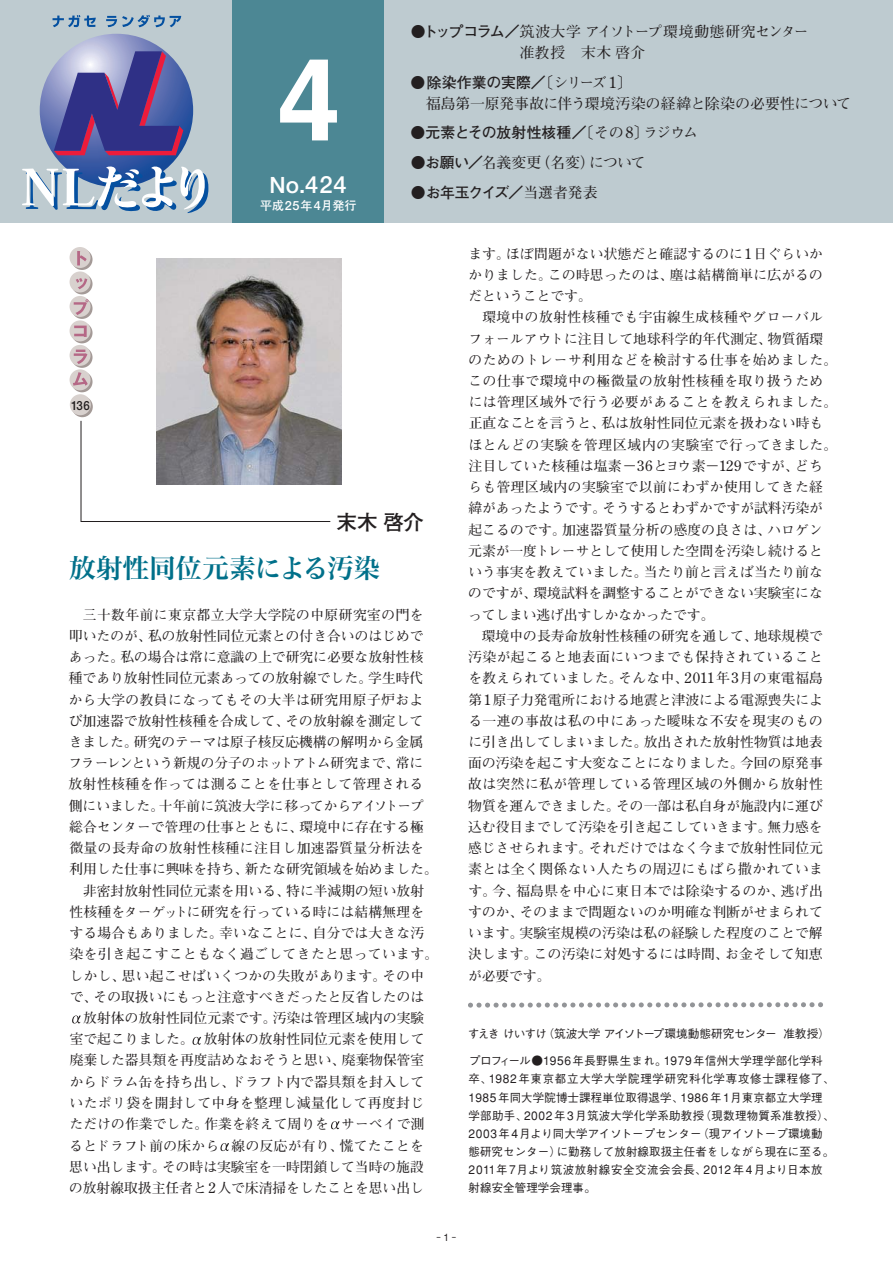
<style>
.page{position:relative;width:893px;height:1263px;background:#fff}
.page>*{position:absolute;margin:0;border:0;box-sizing:border-box;transform-origin:0 0}
.t1{font:26.55px "Hira Min Pro W6 90 msp RKSJ H";letter-spacing:-.005em;color:#00708a}
.t2{font:22.5px "Futo Go B101 Bold 90 msp RKSJ H";color:#fff}
.t3{font:20.7px "Futo Go B101 Bold 90 msp RKSJ H";color:#231f20}
.t4{font:14.85px "Futo Min A101 Bold 90 msp RKSJ H";letter-spacing:-.015em;color:#231f20}
.t5{font:14.85px "Futo Go B101 Bold 90 msp RKSJ H";letter-spacing:.005em;color:#231f20}
.t6{font:14.85px "Futo Go B101 Bold 90 msp RKSJ H";letter-spacing:.01em;color:#231f20}
.t7{font:14.85px "Futo Go B101 Bold 90 msp RKSJ H";letter-spacing:-.015em;color:#231f20}
.t8{font:13.8px/21.3px "Futo Min A101 Bold 90 msp RKSJ H";color:#221e1f}
.t9{font:12.75px "Futo Go B101 Bold 90 msp RKSJ H";color:#221e1f;scale:.9 1}
.t10{font:12px "Futo Go B101 Bold 90 msp RKSJ H";color:#fff}
.t11{font:11.7px/18px "Gothic BBB Medium 90 msp RKSJ H";letter-spacing:.01em;color:#231f20}
.t12{font:11.7px "Gothic BBB Medium 90 msp RKSJ H";letter-spacing:-.06em;color:#231f20}
.t13{font:9.75px "Gothic BBB Medium 90 msp RKSJ H";color:#221e1f}
.s1{font-size:23.85px}
.s2{font-size:12.75px}
.s3{font-family:"Futo Go B101 Bold 90 msp RKSJ H"}
.s4{font-family:"Futo Min A101 Bold 90 msp RKSJ H"}
.s5{font-family:"Futo Min A101 Bold 90 msp RKSJ H";font-size:15.75px}
.s6{font-size:14.7px}
.s7{font-size:12.3px}
.s8{font-size:10.2px}
</style>
<div class="page">
<div style="left:0;top:1px;width:893px;height:222px;background:#becbd0"></div>
<div style="left:233px;top:1px;width:151px;height:222px;background:#4c8794"></div>
<svg style="left:72px;top:249px;width:21px;height:21px"></svg>
<svg style="left:72px;top:273px;width:21px;height:21px"></svg>
<svg style="left:72px;top:298px;width:21px;height:21px"></svg>
<svg style="left:72px;top:322px;width:21px;height:21px"></svg>
<svg style="left:72px;top:347px;width:21px;height:21px"></svg>
<svg style="left:72px;top:371px;width:21px;height:21px"></svg>
<svg style="left:72px;top:396px;width:21px;height:21px"></svg>
<div style="left:70px;top:247px;width:21px;height:21px;background:#d8d1ce;border-radius:50%"></div>
<div style="left:70px;top:271px;width:21px;height:21px;background:#d8d1ce;border-radius:50%"></div>
<div style="left:70px;top:296px;width:21px;height:21px;background:#d8d1ce;border-radius:50%"></div>
<div style="left:70px;top:320px;width:21px;height:21px;background:#d8d1ce;border-radius:50%"></div>
<svg style="left:70px;top:345px;width:21px;height:21px"></svg>
<div style="left:70px;top:369px;width:21px;height:21px;background:#d8d1ce;border-radius:50%"></div>
<div style="left:70px;top:394px;width:21px;height:21px;background:#d8d1ce;border-radius:50%"></div>
<svg style="left:40px;top:34px;width:153px;height:153px"></svg>
<svg style="left:80px;top:420px;width:251px;height:102px"></svg>
<svg style="left:22px;top:51px;width:186px;height:162px"></svg>
<svg style="left:53px;top:15px;width:43px;height:12px"></svg>
<svg style="left:106px;top:15px;width:75px;height:12px"></svg>
<svg style="left:72px;top:1016px;width:9px;height:7px"></svg>
<svg style="left:193px;top:1037px;width:8px;height:8px"></svg>
<svg style="left:331px;top:1121px;width:8px;height:8px"></svg>
<svg style="left:220px;top:1143px;width:9px;height:8px"></svg>
<svg style="left:280px;top:60px;width:57px;height:80px"></svg>
<svg style="left:77px;top:251px;width:10px;height:14px"></svg>
<svg style="left:76px;top:278px;width:11px;height:11px"></svg>
<svg style="left:74px;top:299px;width:15px;height:16px"></svg>
<svg style="left:74px;top:326px;width:13px;height:11px"></svg>
<svg style="left:74px;top:350px;width:13px;height:14px"></svg>
<svg style="left:73px;top:372px;width:15px;height:14px"></svg>
<svg style="left:470px;top:1002px;width:351px;height:6px"></svg>
<img style="left:156px;top:259px;width:186px;height:225px">
<h2 class="t2" style="left:269px;top:176px;width:79px">No.<span class="s1">424</span></h2>
<p class="t10" style="left:260px;top:201px;width:98px">平成<span class="s2">25</span>年<span class="s2">4</span>月発行</p>
<p class="t4" style="left:411px;top:26px;width:399px"><span class="s3">●トップコラム／</span>筑波大学 アイソトープ環境動態研究センター</p>
<p class="t6" style="left:411px;top:76px;width:222px">●除染作業の実際／<span class="s4">〔シリーズ</span><span class="s5">1</span><span class="s4">〕</span></p>
<p class="t4" style="left:411px;top:97px;width:442px">　福島第一原発事故に伴う環境汚染の経緯と除染の必要性について</p>
<p class="t5" style="left:411px;top:127px;width:289px">●元素とその放射性核種／<span class="s4">〔その</span><span class="s5">8</span><span class="s4">〕ラジウム</span></p>
<p class="t4" style="left:411px;top:157px;width:236px"><span class="s3">●お願い／</span>名義変更（名変）について</p>
<p class="t7" style="left:411px;top:187px;width:189px">●お年玉クイズ／<span class="s4">当選者発表</span></p>
<p class="t9" style="left:71px;top:400px;width:22px">136</p>
<h3 class="t3" style="left:336px;top:514px;width:89px">末木 啓介</h3>
<h1 class="t1" style="left:69px;top:558px;width:312px">放射性同位元素による汚染</h1>
<p class="t8" style="left:69px;top:606px;width:371px">　三十数年前に東京都立大学大学院の中原研究室の門を叩いたのが、私の放射性同位元素との付き合いのはじめであった。私の場合は常に意識の上で研究に必要な放射性核種であり放射性同位元素あっての放射線でした。学生時代から大学の教員になってもその大半は研究用原子炉および加速器で放射性核種を合成して、その放射線を測定してきました。研究のテーマは原子核反応機構の解明から金属フラーレンという新規の分子のホットアトム研究まで、常に放射性核種を作っては測ることを仕事として管理される側にいました。十年前に筑波大学に移ってからアイソトープ総合センターで管理の仕事とともに、環境中に存在する極微量の長寿命の放射性核種に注目し加速器質量分析法を利用した仕事に興味を持ち、新たな研究領域を始めました。　非密封放射性同位元素を用いる、特に半減期の短い放射性核種をターゲットに研究を行っている時には結構無理をする場合もありました。幸いなことに、自分では大きな汚染を引き起こすこともなく過ごしてきたと思っています。しかし、思い起こせばいくつかの失敗があります。その中で、その取扱いにもっと注意すべきだったと反省したのは　放射体の放射性同位元素です。汚染は管理区域内の実験室で起こりました。　放射体の放射性同位元素を使用して廃棄した器具類を再度詰めなおそうと思い、廃棄物保管室からドラム缶を持ち出し、ドラフト内で器具類を封入していたポリ袋を開封して中身を整理し減量化して再度封じただけの作業でした。作業を終えて周りを　サーベイで測るとドラフト前の床から　線の反応が有り、慌てたことを思い出します。その時は実験室を一時閉鎖して当時の施設の放射線取扱主任者と<span class="s6">2</span>人で床清掃をしたことを思い出し</p>
<p class="t8" style="left:468px;top:245px;width:371px">ます。ほぼ問題がない状態だと確認するのに<span class="s6">1</span>日ぐらいかかりました。この時思ったのは、塵は結構簡単に広がるのだということです。<br>　環境中の放射性核種でも宇宙線生成核種やグローバルフォールアウトに注目して地球科学的年代測定、物質循環のためのトレーサ利用などを検討する仕事を始めました。この仕事で環境中の極微量の放射性核種を取り扱うためには管理区域外で行う必要があることを教えられました。正直なことを言うと、私は放射性同位元素を扱わない時もほとんどの実験を管理区域内の実験室で行ってきました。注目していた核種は塩素－<span class="s6">36</span>とヨウ素－<span class="s6">129</span>ですが、どちらも管理区域内の実験室で以前にわずか使用してきた経緯があったようです。そうするとわずかですが試料汚染が起こるのです。加速器質量分析の感度の良さは、ハロゲン元素が一度トレーサとして使用した空間を汚染し続けるという事実を教えていました。当たり前と言えば当たり前なのですが、環境試料を調整することができない実験室になってしまい逃げ出すしかなかったです。<br>　環境中の長寿命放射性核種の研究を通して、地球規模で汚染が起こると地表面にいつまでも保持されていることを教えられていました。そんな中、<span class="s6">2011</span>年<span class="s6">3</span>月の東電福島第<span class="s6">1</span>原子力発電所における地震と津波による電源喪失による一連の事故は私の中にあった曖昧な不安を現実のものに引き出してしまいました。放出された放射性物質は地表面の汚染を起こす大変なことになりました。今回の原発事故は突然に私が管理している管理区域の外側から放射性物質を運んできました。その一部は私自身が施設内に運び込む役目までして汚染を引き起こしていきます。無力感を感じさせられます。それだけではなく今まで放射性同位元素とは全く関係ない人たちの周辺にもばら撒かれています。今、福島県を中心に東日本では除染するのか、逃げ出すのか、そのままで問題ないのか明確な判断がせまられています。実験室規模の汚染は私の経験した程度のことで解決します。この汚染に対処するには時間、お金そして知恵が必要です。</p>
<p class="t12" style="left:468px;top:1029px;width:364px">すえき けいすけ（筑波大学 アイソトープ環境動態研究センター 准教授）</p>
<p class="t11" style="left:468px;top:1054px;width:367px">プロフィール●<span class="s7">1956</span>年長野県生まれ。<span class="s7">1979</span>年信州大学理学部化学科卒、<span class="s7">1982</span>年東京都立大学大学院理学研究科化学専攻修士課程修了、<span class="s7">1985</span>年同大学院博士課程単位取得退学、<span class="s7">1986</span>年<span class="s7">1</span>月東京都立大学理学部助手、<span class="s7">2002</span>年<span class="s7">3</span>月筑波大学化学系助教授（現数理物質系准教授）、<span class="s7">2003</span>年<span class="s7">4</span>月より同大学アイソトープセンター（現アイソトープ環境動態研究センター）に勤務して放射線取扱主任者をしながら現在に至る。<span class="s7">2011</span>年<span class="s7">7</span>月より筑波放射線安全交流会会長、<span class="s7">2012</span>年<span class="s7">4</span>月より日本放射線安全管理学会理事。</p>
<p class="t13" style="left:434px;top:1233px;width:27px">‐<span class="s8">1</span>‐</p>
</div>
